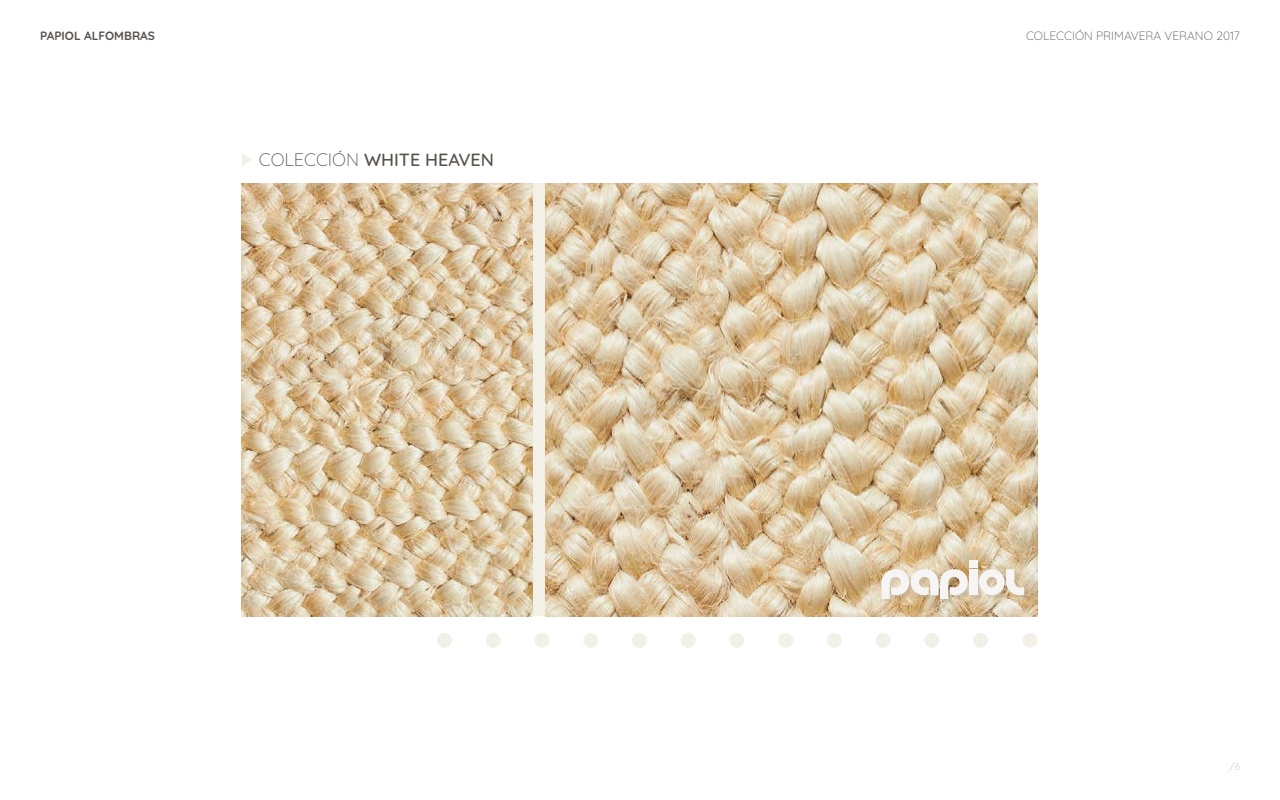
<style>
.page{position:relative;width:1280px;height:800px;background:#fff}
.page>*{position:absolute;margin:0;border:0;box-sizing:border-box;transform-origin:0 0}
.t1{font:500 18px "Quicksand";color:#58524d}
.t2{font:300 12px "Quicksand";color:#58524d}
.t3{font:700 12px "Quicksand";color:#58524d}
.t4{font:300 10px "Quicksand";color:#c6bdab}
.s1{font-weight:300}
</style>
<div class="page">
<svg style="left:242px;top:154px;width:10px;height:12px"></svg>
<img style="left:242px;top:184px;width:291px;height:432px">
<img style="left:545px;top:184px;width:493px;height:433px">
<div style="left:729px;top:633px;width:15px;height:15px;background:#f3f0e8;border-radius:50%"></div>
<div style="left:486px;top:633px;width:15px;height:15px;background:#f3f0e8;border-radius:50%"></div>
<div style="left:437px;top:633px;width:15px;height:15px;background:#f3f0e8;border-radius:50%"></div>
<div style="left:973px;top:633px;width:15px;height:15px;background:#f3f0e8;border-radius:50%"></div>
<div style="left:681px;top:633px;width:15px;height:15px;background:#f3f0e8;border-radius:50%"></div>
<div style="left:827px;top:633px;width:15px;height:15px;background:#f3f0e8;border-radius:50%"></div>
<div style="left:583px;top:633px;width:15px;height:15px;background:#f3f0e8;border-radius:50%"></div>
<div style="left:535px;top:633px;width:14px;height:15px;background:#f3f0e8;border-radius:50%"></div>
<div style="left:1023px;top:633px;width:14px;height:15px;background:#f3f0e8;border-radius:50%"></div>
<div style="left:778px;top:633px;width:15px;height:15px;background:#f3f0e8;border-radius:50%"></div>
<div style="left:924px;top:633px;width:15px;height:15px;background:#f3f0e8;border-radius:50%"></div>
<div style="left:632px;top:633px;width:15px;height:15px;background:#f3f0e8;border-radius:50%"></div>
<div style="left:876px;top:633px;width:15px;height:15px;background:#f3f0e8;border-radius:50%"></div>
<div style="left:883px;top:562px;width:145px;height:41px;background:#000;opacity:.1"></div>
<div style="left:969px;top:569px;width:9px;height:26px;background:#f6f5f3"></div>
<div style="left:969px;top:560px;width:9px;height:8px;background:#f6f5f3"></div>
<svg style="left:979px;top:569px;width:45px;height:26px"></svg>
<svg style="left:881px;top:569px;width:87px;height:29px"></svg>
<p class="t3" style="left:40px;top:26px;width:117px">PAPIOL ALFOMBRAS</p>
<p class="t2" style="left:1026px;top:27px;width:215px">COLECCIÓN PRIMAVERA VERANO 2017</p>
<h1 class="t1" style="left:259px;top:145px;width:237px"><span class="s1">COLECCIÓN</span> WHITE HEAVEN</h1>
<p class="t4" style="left:1230px;top:759px;width:12px">/6</p>
</div>
